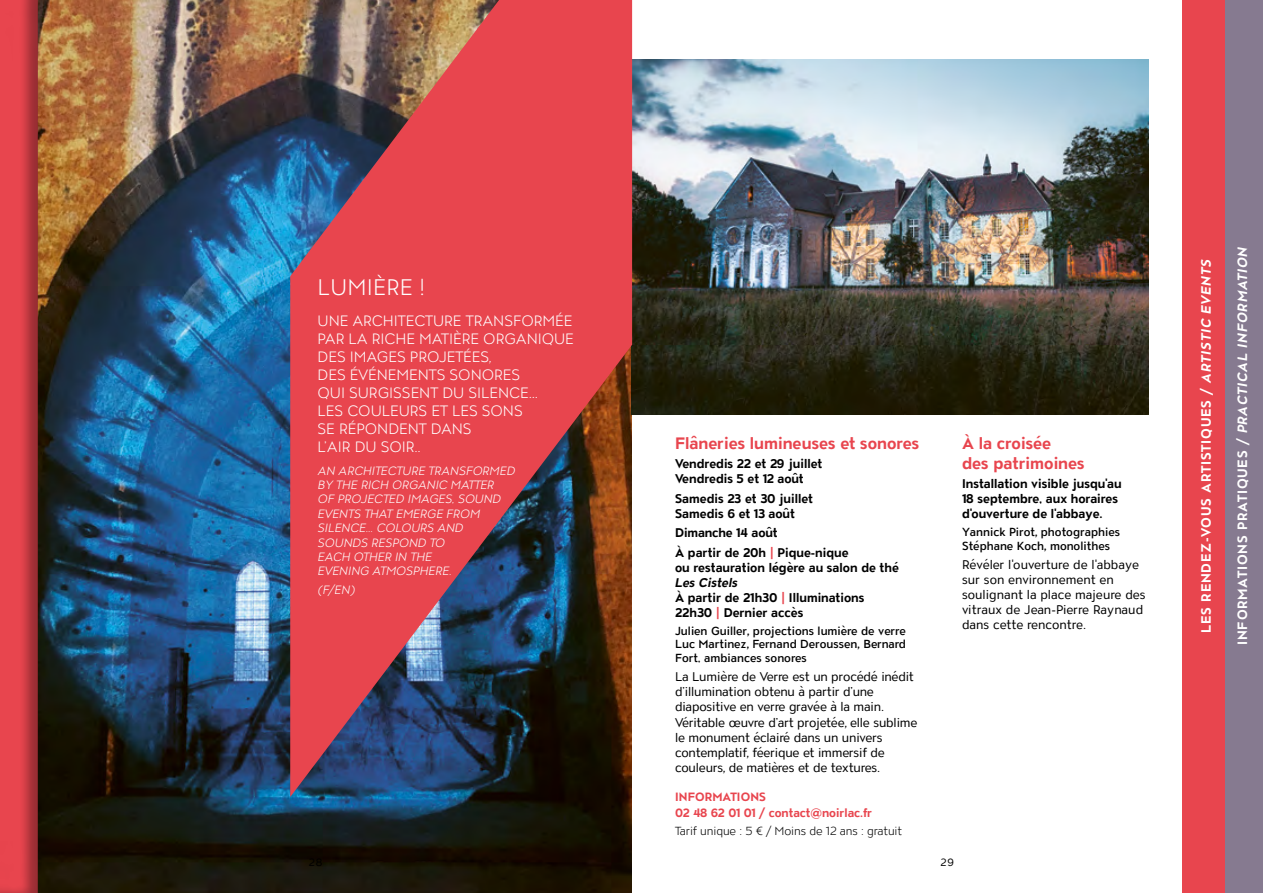
<style>
.page{position:relative;width:1263px;height:893px;background:#fff}
.page>*{position:absolute;margin:0;border:0;box-sizing:border-box;transform-origin:0 0}
.t1{font:300 22.5px "ATC Overlook";letter-spacing:.01em;color:#fff}
.t2{font:700 16.5px/19.8px "ATC Overlook";color:#e8454e}
.t3{font:300 15px/18px "ATC Overlook";letter-spacing:-.005em;color:#fff}
.t4{font:700 13.5px "ATC Overlook";letter-spacing:.06em;color:#fff}
.t5{font:12.6px/15.1px "ATC Overlook";letter-spacing:-.015em;color:#000}
.t6{font:700 12.6px/15.1px "ATC Overlook";color:#000}
.t7{font:italic 300 12px/14.4px "ATC Overlook";letter-spacing:-.005em;color:#fff}
.t8{font:700 12px/15.1px "ATC Overlook";color:#e8454e}
.t9{font:500 11.7px/13.5px "ATC Overlook";color:#000;text-align:justify}
.t10{font:300 11.7px "ATC Overlook";letter-spacing:-.01em;color:#000}
.t11{font:10.5px "ATC Overlook";color:#000}
.s1{font-family:"Calibre"}
.s2{color:#e8454e}
.s3{font-style:italic}
</style>
<div class="page">
<div style="left:1220px;top:0;width:43px;height:893px;background:#867a90"></div>
<div style="left:1182px;top:0;width:43px;height:893px;background:#e8454e"></div>
<img style="left:52px;top:0;width:579px;height:893px">
<img style="left:632px;top:60px;width:517px;height:354px">
<div style="left:0;top:0;width:52px;height:893px;background:#000;opacity:.35"></div>
<img style="left:290px;top:0;width:342px;height:797px">
<h1 class="t1" style="left:318px;top:274px;width:109px">LUMIÈRE !</h1>
<p class="t3" style="left:318px;top:312px;width:258px">UNE ARCHITECTURE TRANSFORMÉE<br>PAR LA RICHE MATIÈRE ORGANIQUE<br>DES IMAGES PROJETÉES<span class="s1">,<br></span>DES ÉVÉNEMENTS SONORES<br>QUI SURGISSENT DU SILENCE…<br>LES COULEURS ET LES SONS<br>SE RÉPONDENT DANS<br>L’AIR DU SOIR..</p>
<p class="t7" style="left:318px;top:464px;width:199px">AN ARCHITECTURE TRANSFORMED<br>BY THE RICH ORGANIC MATTER<br>OF PROJECTED IMAGES, SOUND<br>EVENTS THAT EMERGE FROM<br>SILENCE... COLOURS AND<br>SOUNDS RESPOND TO<br>EACH OTHER IN THE<br>EVENING ATMOSPHERE.</p>
<p class="t7" style="left:317px;top:583px;width:39px">(F/EN)</p>
<p class="t11" style="left:309px;top:857px;width:15px">28</p>
<h2 class="t2" style="left:675px;top:434px;width:246px">Flâneries lumineuses et sonores</h2>
<p class="t6" style="left:675px;top:457px;width:149px">Vendredis 22 et 29 juillet<br>Vendredis 5 et 12 août</p>
<p class="t6" style="left:675px;top:491px;width:139px">Samedis 23 et 30 juillet<br>Samedis 6 et 13 août</p>
<p class="t6" style="left:675px;top:524px;width:175px;line-height:19.4px">Dimanche 14 août<br>À partir de 20h <span class="s2">|</span> Pique-nique</p>
<p class="t6" style="left:675px;top:560px;width:225px">ou restauration légère au salon de thé</p>
<p class="t6" style="left:675px;top:576px;width:191px"><span class="s3">Les Cistels<br></span>À partir de 21h30 <span class="s2">|</span> Illuminations<br>22h30 <span class="s2">|</span> Dernier accès</p>
<p class="t9" style="left:675px;top:625px;width:232px">Julien Guiller<span class="s1">,</span> projections lumière de verre Luc Martinez<span class="s1">,</span> Fernand Deroussen<span class="s1">,</span> Bernard Fort, ambiances sonores</p>
<p class="t5" style="left:675px;top:670px;width:244px">La Lumière de Verre est un procédé inédit d’illumination obtenu à partir d’une diapositive en verre gravée à la main.<br>Véritable œuvre d’art projetée<span class="s1">,</span> elle sublime le monument éclairé dans un univers contemplatif<span class="s1">,</span> féerique et immersif de couleurs<span class="s1">,</span> de matières et de textures.</p>
<p class="t8" style="left:675px;top:790px;width:199px">INFORMATIONS<br>02 48 62 01 01 / contact@noirlac.fr</p>
<p class="t10" style="left:675px;top:824px;width:229px">Tarif unique : 5 € / Moins de 12 ans : gratuit</p>
<h2 class="t2" style="left:962px;top:434px;width:124px">À la croisée<br>des patrimoines</h2>
<p class="t6" style="left:962px;top:477px;width:161px">Installation visible jusqu'au<br>18 septembre, aux horaires d'ouverture de l'abbaye.</p>
<p class="t9" style="left:962px;top:526px;width:160px">Yannick Pirot<span class="s1">,</span> photographies<br>Stéphane Koch<span class="s1">,</span> monolithes</p>
<p class="t5" style="left:962px;top:557px;width:185px">Révéler l'ouverture de l'abbaye sur son environnement en soulignant la place majeure des vitraux de Jean-Pierre Raynaud dans cette rencontre.</p>
<p class="t11" style="left:940px;top:857px;width:15px">29</p>
<p class="t4" style="left:1198px;top:633px;width:375px;rotate:-90deg">LES RENDEZ-VOUS ARTISTIQUES / <span class="s3">ARTISTIC EVENTS</span></p>
<p class="t4" style="left:1235px;top:645px;width:400px;rotate:-90deg">INFORMATIONS PRATIQUES / <span class="s3">PRACTICAL INFORMATION</span></p>
</div>
